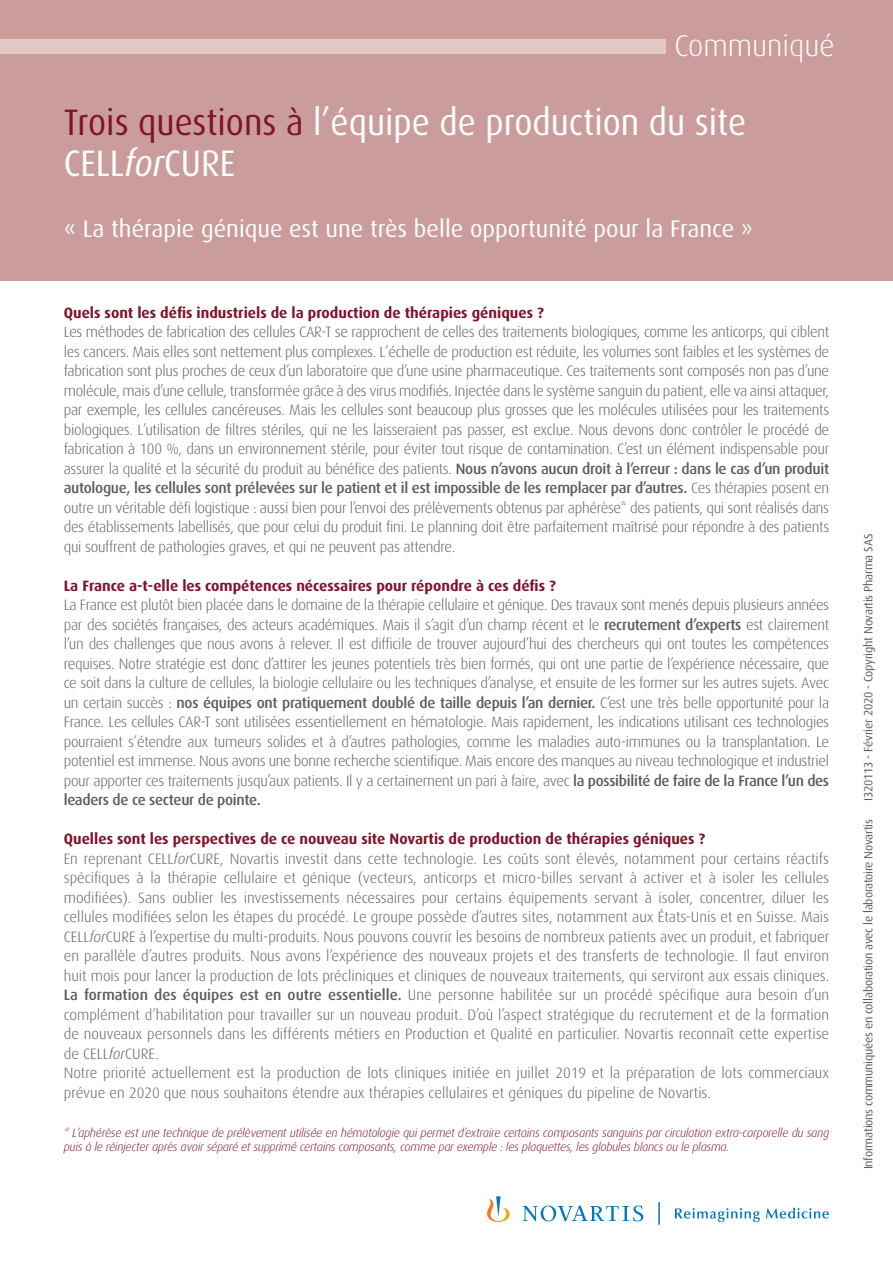
<style>
.page{position:relative;width:893px;height:1263px;background:#fff}
.page>*{position:absolute;margin:0;border:0;box-sizing:border-box;transform-origin:0 0}
.t1{font:36.9px/41.4px "Dax";color:#fff;scale:.94 1}
.t2{font:300 30px "Dax";color:#fff}
.t3{font:24px "Dax";color:#fff}
.t4{font:300 15px/19.5px "Dax";color:#5c5c5f;text-align:justify}
.t5{font:700 15px "Dax";color:#81132b}
.t6{font:italic 300 12px/14.4px "Dax";letter-spacing:-.02em;color:#81132b}
.t7{font:12px "Dax";letter-spacing:-.02em;color:#5c5c5f}
.s1{color:#81132b}
.s2{font-style:italic}
.s3{font-weight:500}
.s4{font-weight:700;color:#81132b}
</style>
<div class="page">
<div style="left:0;top:0;width:893px;height:281px;background:#ca9d9c"></div>
<div style="left:0;top:40px;width:666px;height:14px;background:#e2c8c6"></div>
<svg style="left:675px;top:1208px;width:85px;height:14px"></svg>
<svg style="left:766px;top:1208px;width:63px;height:10px"></svg>
<svg style="left:487px;top:1196px;width:23px;height:26px"></svg>
<svg style="left:523px;top:1205px;width:120px;height:16px"></svg>
<hr style="left:658px;top:1202px;width:2px;height:23px;background:#0078bd">
<h2 class="t2" style="left:674px;top:29px;width:162px">Communiqué</h2>
<h1 class="t1" style="left:64px;top:102px;width:727px"><span class="s1">Trois questions à</span> l’équipe de production du site<br>CELL<span class="s2">for</span>CURE</h1>
<h3 class="t3" style="left:64px;top:215px;width:691px">« La thérapie génique est une très belle opportunité pour la France »</h3>
<p class="t5" style="left:64px;top:304px;width:482px">Quels sont les défis industriels de la production de thérapies géniques ?</p>
<p class="t4" style="left:64px;top:322px;width:767px">Les méthodes de fabrication des cellules CAR-T se rapprochent de celles des traitements biologiques, comme les anticorps, qui ciblent les cancers. Mais elles sont nettement plus complexes. L’échelle de production est réduite, les volumes sont faibles et les systèmes de fabrication sont plus proches de ceux d’un laboratoire que d’une usine pharmaceutique. Ces traitements sont composés non pas d’une molécule, mais d’une cellule, transformée grâce à des virus modifiés. Injectée dans le système sanguin du patient, elle va ainsi attaquer, par exemple, les cellules cancéreuses. Mais les cellules sont beaucoup plus grosses que les molécules utilisées pour les traitements biologiques. L’utilisation de filtres stériles, qui ne les laisseraient pas passer, est exclue. Nous devons donc contrôler le procédé de fabrication à 100 %, dans un environnement stérile, pour éviter tout risque de contamination. C’est un élément indispensable pour assurer la qualité et la sécurité du produit au bénéfice des patients. <span class="s3">Nous n’avons aucun droit à l’erreur : dans le cas d’un produit autologue, les cellules sont prélevées sur le patient et il est impossible de les remplacer par d’autres.</span> Ces thérapies posent en outre un véritable défi logistique : aussi bien pour l’envoi des prélèvements obtenus par aphérèse* des patients, qui sont réalisés dans des établissements labellisés, que pour celui du produit fini. Le planning doit être parfaitement maîtrisé pour répondre à des patients qui souffrent de pathologies graves, et qui ne peuvent pas attendre.</p>
<p class="t5" style="left:64px;top:577px;width:494px">La France a-t-elle les compétences nécessaires pour répondre à ces défis ?</p>
<p class="t4" style="left:64px;top:595px;width:767px">La France est plutôt bien placée dans le domaine de la thérapie cellulaire et génique. Des travaux sont menés depuis plusieurs années par des sociétés françaises, des acteurs académiques. Mais il s’agit d’un champ récent et le <span class="s3">recrutement d’experts</span> est clairement l’un des challenges que nous avons à relever. Il est difficile de trouver aujourd’hui des chercheurs qui ont toutes les compétences requises. Notre stratégie est donc d’attirer les jeunes potentiels très bien formés, qui ont une partie de l’expérience nécessaire, que ce soit dans la culture de cellules, la biologie cellulaire ou les techniques d’analyse, et ensuite de les former sur les autres sujets. Avec un certain succès : <span class="s3">nos équipes ont pratiquement doublé de taille depuis l’an dernier.</span> C’est une très belle opportunité pour la France. Les cellules CAR-T sont utilisées essentiellement en hématologie. Mais rapidement, les indications utilisant ces technologies pourraient s’étendre aux tumeurs solides et à d’autres pathologies, comme les maladies auto-immunes ou la transplantation. Le potentiel est immense. Nous avons une bonne recherche scientifique. Mais encore des manques au niveau technologique et industriel pour apporter ces traitements jusqu’aux patients. Il y a certainement un pari à faire, avec <span class="s3">la possibilité de faire de la France l’un des leaders de ce secteur de pointe.</span></p>
<p class="t4" style="left:64px;top:829px;width:767px;text-align:left"><span class="s4">Quelles sont les perspectives de ce nouveau site Novartis de production de thérapies géniques ?<br></span>En reprenant CELL<span class="s2">for</span>CURE, Novartis investit dans cette technologie. Les coûts sont élevés, notamment pour certains réactifs spécifiques à la thérapie cellulaire et génique (vecteurs, anticorps et micro-billes servant à activer et à isoler les cellules modifiées). Sans oublier les investissements nécessaires pour certains équipements servant à isoler, concentrer, diluer les cellules modifiées selon les étapes du procédé. Le groupe possède d’autres sites, notamment aux États-Unis et en Suisse. Mais CELL<span class="s2">for</span>CURE à l’expertise du multi-produits. Nous pouvons couvrir les besoins de nombreux patients avec un produit, et fabriquer en parallèle d’autres produits. Nous avons l’expérience des nouveaux projets et des transferts de technologie. Il faut environ huit mois pour lancer la production de lots précliniques et cliniques de nouveaux traitements, qui serviront aux essais cliniques.<br><span class="s3">La formation des équipes est en outre essentielle.</span> Une personne habilitée sur un procédé spécifique aura besoin d’un complément d’habilitation pour travailler sur un nouveau produit. D’où l’aspect stratégique du recrutement et de la formation de nouveaux personnels dans les différents métiers en Production et Qualité en particulier. Novartis reconnaît cette expertise de CELL<span class="s2">for</span>CURE.<br>Notre priorité actuellement est la production de lots cliniques initiée en juillet 2019 et la préparation de lots commerciaux prévue en 2020 que nous souhaitons étendre aux thérapies cellulaires et géniques du pipeline de Novartis.</p>
<p class="t6" style="left:64px;top:1125px;width:767px">* L’aphérèse est une technique de prélèvement utilisée en hématologie qui permet d’extraire certains composants sanguins par circulation extra-corporelle du sang puis à le réinjecter après avoir séparé et supprimé certains composants, comme par exemple : les plaquettes, les globules blancs ou le plasma.</p>
<p class="t7" style="left:862px;top:801px;width:269px;rotate:-90deg">I320113 - Février 2020 - Copyright Novartis Pharma SAS</p>
<p class="t7" style="left:862px;top:1169px;width:352px;rotate:-90deg">Informations communiquées en collaboration avec le laboratoire Novartis</p>
</div>
